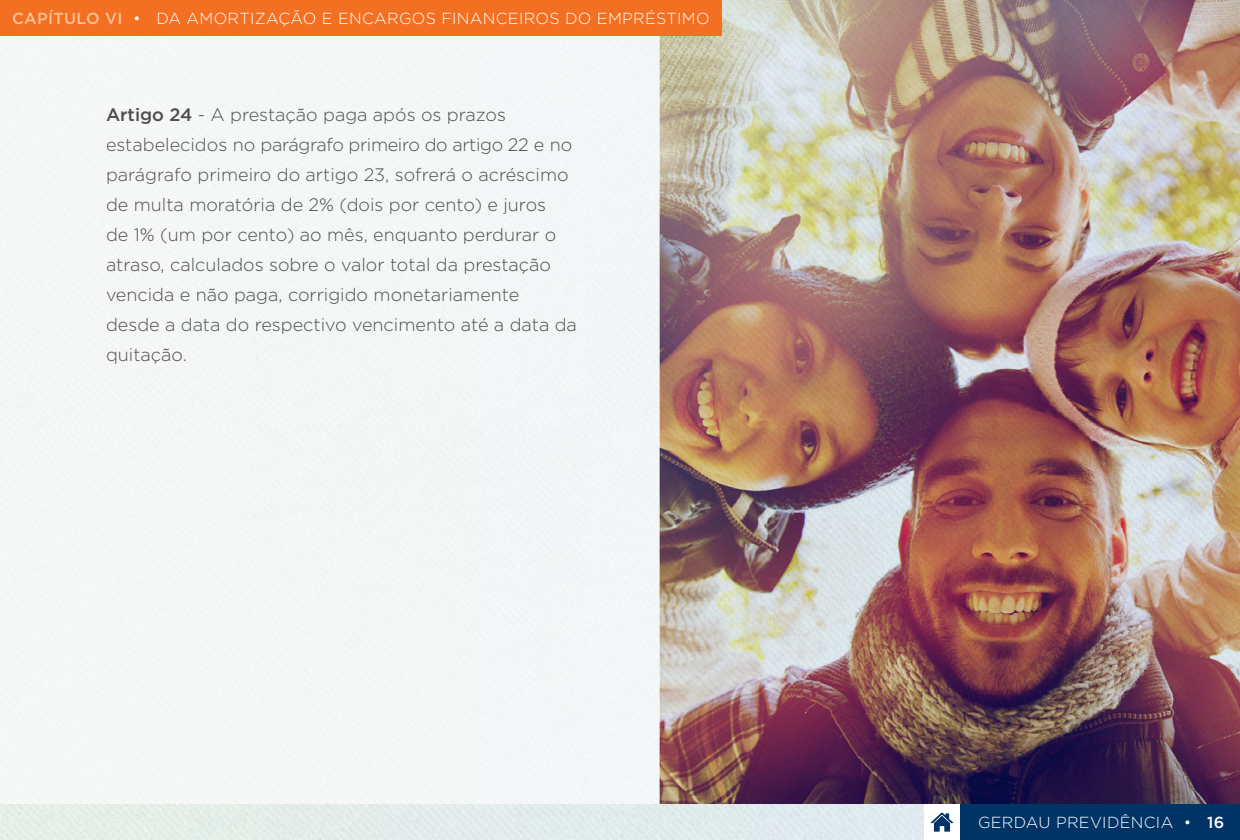
<style>
.page{position:relative;width:1240px;height:840px;background:#fff}
.page>*{position:absolute;margin:0;border:0;box-sizing:border-box;transform-origin:0 0}
.t1{font:300 18px/30px "Gotham";color:#4d4d4d}
.t2{font:300 16px "Gotham";letter-spacing:.02em;color:#fff}
.t3{font:500 16px "Gotham";letter-spacing:.02em;color:#fcc198}
.s1{font-weight:300;color:#fff}
.s2{font-weight:500}
</style>
<div class="page">
<div style="left:960px;top:804px;width:280px;height:36px;background:#036"></div>
<svg style="left:931px;top:812px;width:22px;height:20px"></svg>
<img style="left:660px;top:0;width:580px;height:804px">
<div style="left:0;top:36px;width:660px;height:768px;background:#f3f7f6"></div>
<div style="left:0;top:0;width:722px;height:36px;background:#f36f21"></div>
<p class="t3" style="left:12px;top:8px;width:189px">CAPÍTULO VI <span class="s1">• Da Amo</span></p>
<p class="t2" style="left:228px;top:8px;width:60px">rtização</p>
<p class="t2" style="left:322px;top:8px;width:334px">e Encargos Financeiros do Em prést</p>
<p class="t2" style="left:677px;top:8px;width:19px">imo</p>
<p class="t1" style="left:106px;top:100px;width:472px"><span class="s2">Artigo 24</span> - A prestação paga após os prazos estabelecidos no parágrafo primeiro do artigo 22 e no parágrafo primeiro do artigo 23, sofrerá o acréscimo de multa moratória de 2% (dois por cento) e juros<br>de 1% (um por cento) ao mês, enquanto perdurar o atraso, calculados sobre o valor total da prestação vencida e não paga, corrigido monetariamente desde a data do respectivo vencimento até a data da quitação.</p>
<p class="t2" style="left:978px;top:812px;width:248px">gerdau previdência • <span class="s2">16</span></p>
</div>
